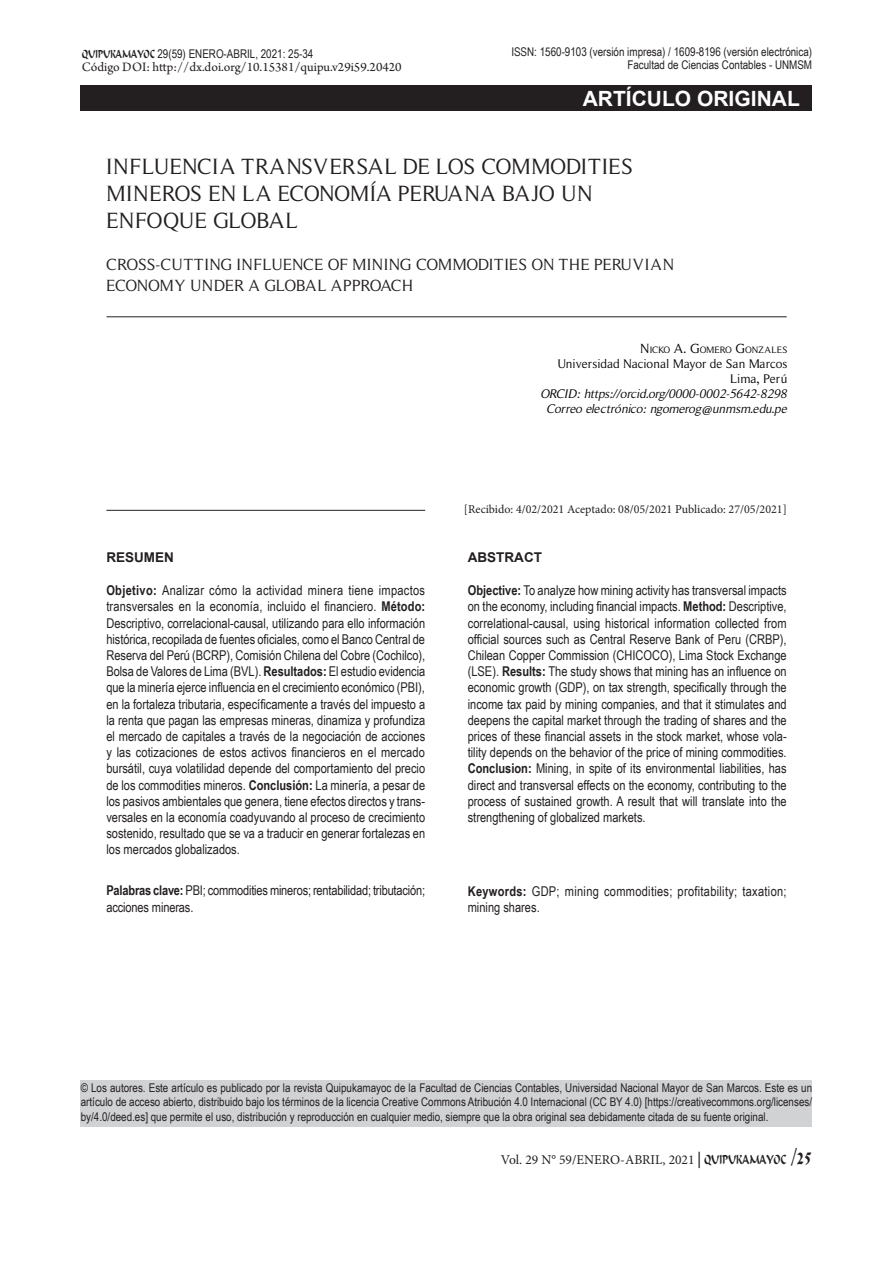
<style>
.page{position:relative;width:893px;height:1263px;background:#fff}
.page>*{position:absolute;margin:0;border:0;box-sizing:border-box;transform-origin:0 0}
.t1{font:22.5px/27px "Roman Serif";color:#231f20}
.t2{font:700 21px "Arial";color:#fff}
.t3{font:16.5px/21px "Roman Serif";color:#231f20}
.t4{font:13.5px/16.2px "Arial Narrow";color:#231f20;text-align:justify}
.t5{font:13.5px/16.2px "Arial Narrow";letter-spacing:.02em;color:#231f20}
.t6{font:13.5px "Arno Pro";color:#231f20}
.t7{font:13.5px "Minion Pro";color:#231f20}
.t8{font:700 13.5px "Arial";color:#231f20}
.t9{font:italic 12.75px/15px "Roman Serif";color:#000;text-align:center}
.t10{font:12.75px/15px "Roman Serif";color:#000;text-align:right}
.t11{font:12px/14.4px "Arial Narrow";color:#231f20;text-align:right}
.t12{font:12px "Minion Pro";color:#231f20}
.t13{font:9.45px "Roman Serif";letter-spacing:-.025em;color:#000}
.s1{font-family:"Calligrapher";font-weight:100}
.s2{font-size:13.5px}
.s3{font-weight:700}
.s4{font-family:"Monotype Corsiva"}
.s5{font-family:"Calligrapher";font-weight:100;font-size:21px}
</style>
<div class="page">
<div style="left:81px;top:85px;width:731px;height:26px;background:#231f20"></div>
<div style="left:81px;top:1080px;width:731px;height:47px;background:#d1d2d4"></div>
<hr style="left:107px;top:316px;width:680px;height:1px;background:#231f20">
<hr style="left:106px;top:510px;width:319px;height:1px;background:#231f20">
<p class="t11" style="left:82px;top:46px;width:233px"><span class="s1">Q</span><span class="s1">UIPUKAMAYOC</span> 29(59) ENERO-ABRIL, 2021: 25-34</p>
<p class="t6" style="left:82px;top:60px;width:321px">Código DOI: http://dx.doi.org/10.15381/quipu.v29i59.20420</p>
<p class="t11" style="left:511px;top:44px;width:302px;line-height:13.5px">ISSN: 1560-9103 (versión impresa) / 1609-8196 (versión electrónica)<br>Facultad de Ciencias Contables - UNMSM</p>
<h2 class="t2" style="left:583px;top:84px;width:218px">ARTÍCULO ORIGINAL</h2>
<h1 class="t1" style="left:106px;top:153px;width:528px">INFLUENCIA TRANSVERSAL DE LOS COMMODITIES<br>MINEROS EN LA ECONOMÍA PERUANA BAJO UN<br>ENFOQUE GLOBAL</h1>
<p class="t3" style="left:106px;top:254px;width:569px">CROSS-CUTTING INFLUENCE OF MINING COMMODITIES ON THE PERUVIAN<br>ECONOMY UNDER A GLOBAL APPROACH</p>
<p class="t13" style="left:640px;top:344px;width:149px"><span class="s2">N</span>ICKO <span class="s2">A. G</span>OMERO <span class="s2">G</span>ONZALES</p>
<p class="t10" style="left:557px;top:356px;width:232px">Universidad Nacional Mayor de San Marcos<br>Lima, Perú</p>
<p class="t9" style="left:541px;top:386px;width:248px">ORCID: https://orcid.org/0000-0002-5642-8298<br>Correo electrónico: ngomerog@unmsm.edu.pe</p>
<p class="t8" style="left:106px;top:548px;width:69px">RESUMEN</p>
<p class="t4" style="left:106px;top:582px;width:320px"><span class="s3">Objetivo:</span> Analizar cómo la actividad minera tiene impactos transversales en la economía, incluido el financiero. <span class="s3">Método:<br></span>Descriptivo, correlacional-causal, utilizando para ello información histórica, recopilada de fuentes oficiales, como el Banco Central de Reserva del Perú (BCRP), Comisión Chilena del Cobre (Cochilco), Bolsa de Valores de Lima (BVL). <span class="s3">Resultados:</span> El estudio evidencia que la minería ejerce influencia en el crecimiento económico (PBI), en la fortaleza tributaria, específicamente a través del impuesto a la renta que pagan las empresas mineras, dinamiza y profundiza el mercado de capitales a través de la negociación de acciones y las cotizaciones de estos activos financieros en el mercado bursátil, cuya volatilidad depende del comportamiento del precio de los commodities mineros. <span class="s3">Conclusión:</span> La minería, a pesar de los pasivos ambientales que genera, tiene efectos directos y trans&shy;versales en la economía coadyuvando al proceso de crecimiento sostenido, resultado que se va a traducir en generar fortalezas en los mercados globalizados.</p>
<p class="t4" style="left:106px;top:882px;width:320px"><span class="s3">Palabras clave:</span> PBI; commodities mineros; rentabilidad; tributación; acciones mineras.</p>
<p class="t12" style="left:464px;top:501px;width:324px">[Recibido: 4/02/2021 Aceptado: 08/05/2021 Publicado: 27/05/2021]</p>
<p class="t8" style="left:468px;top:548px;width:76px">ABSTRACT</p>
<p class="t4" style="left:468px;top:582px;width:320px"><span class="s3">Objective:</span> To analyze how mining activity has transversal impacts on the economy, including financial impacts. <span class="s3">Method:</span> Descriptive, correlational-causal, using historical information collected from official sources such as Central Reserve Bank of Peru (CRBP), Chilean Copper Commission (CHICOCO), Lima Stock Exchange (LSE). <span class="s3">Results:</span> The study shows that mining has an influence on economic growth (GDP), on tax strength, specifically through the income tax paid by mining companies, and that it stimulates and deepens the capital market through the trading of shares and the prices of these financial assets in the stock market, whose vola&shy;tility depends on the behavior of the price of mining commodities.<br><span class="s3">Conclusion:</span> Mining, in spite of its environmental liabilities, has direct and transversal effects on the economy, contributing to the process of sustained growth. A result that will translate into the strengthening of globalized markets.</p>
<p class="t5" style="left:468px;top:883px;width:320px"><span class="s3">Keywords:</span> GDP; mining commodities; profitability; taxation; mining shares.</p>
<p class="t11" style="left:81px;top:1080px;width:733px;text-align:justify">© Los autores. Este artículo es publicado por la revista Quipukamayoc de la Facultad de Ciencias Contables, Universidad Nacional Mayor de San Marcos. Este es un artículo de acceso abierto, distribuido bajo los términos de la licencia Creative Commons Atribución 4.0 Internacional (CC BY 4.0) [https://creativecommons.org/licenses/ by/4.0/deed.es] que permite el uso, distribución y reproducción en cualquier medio, siempre que la obra original sea debidamente citada de su fuente original.</p>
<p class="t7" style="left:501px;top:1151px;width:313px">Vol. 29 N° 59/ENERO-ABRIL, 2021<span class="s4">│</span><span class="s1">Q</span><span class="s1">UIPUKAMAYOC</span> <span class="s5">/25</span></p>
</div>
